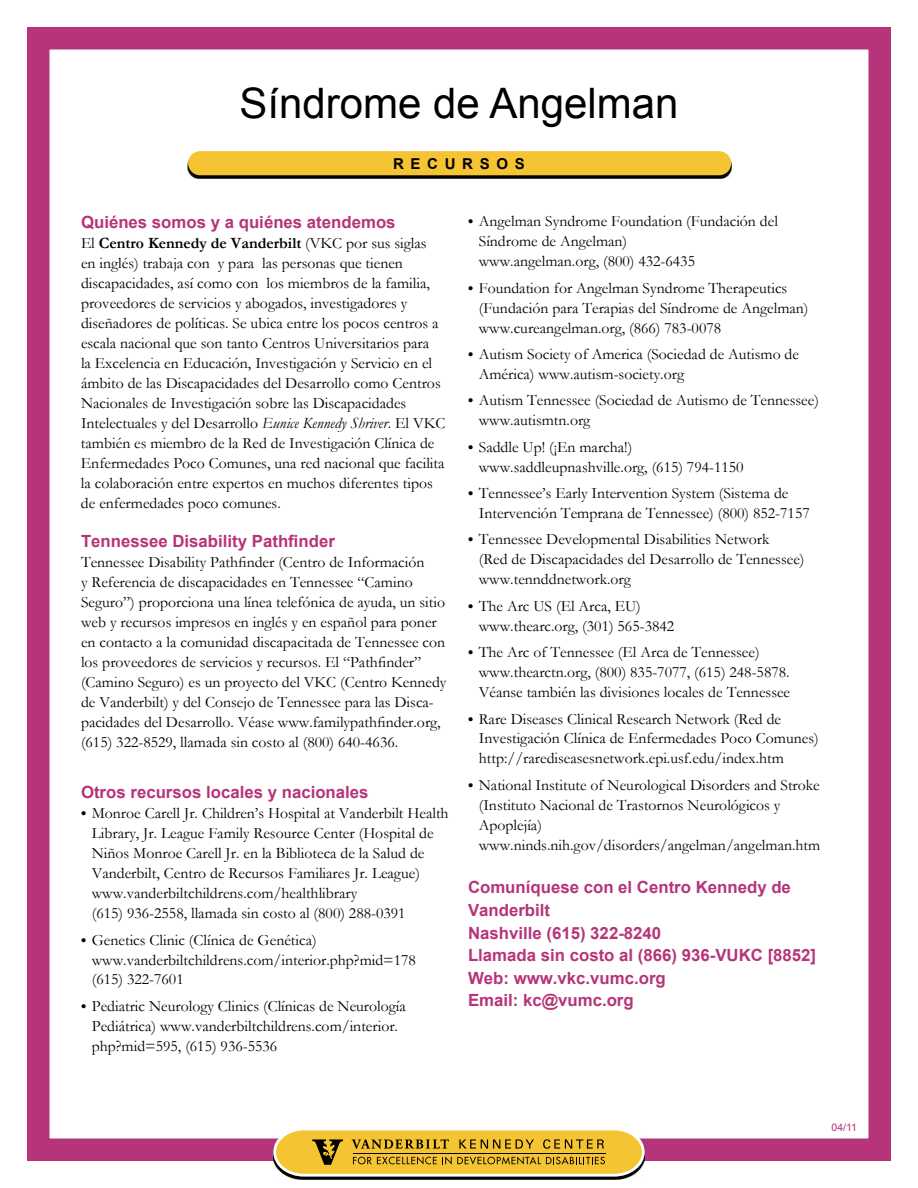
<style>
.page{position:relative;width:918px;height:1188px;background:#fff}
.page>*{position:absolute;margin:0;border:0;box-sizing:border-box;transform-origin:0 0}
.t1{font:42px "Arial";color:#000}
.Paragraph_Style_5{font:700 16.8px/22.5px "Arial";color:#b63479}
.Paragraph_Style_4{font:700 16.8px "Arial";color:#b63479}
.Paragraph_Style_4-2{font:15.75px/20px "Garamond";color:#000}
.t2{font:700 15px "Arial";letter-spacing:.445em;color:#000}
.Copy{font:10.5px "Arial";color:#b63479}
.s1{font-weight:700}
.s2{font-style:italic}
.s3{font-weight:700;font-size:14.55px}
</style>
<div class="page">
<div style="left:27px;top:27px;width:864px;height:1134px;border:22px solid #b63479"></div>
<div style="left:273px;top:1130px;width:372px;height:50px;background:#000"></div>
<svg style="left:272px;top:1130px;width:374px;height:48px"></svg>
<svg style="left:187px;top:154px;width:545px;height:25px"></svg>
<div style="left:188px;top:151px;width:543px;height:24px;background:#f5c433;border-radius:12px"></div>
<h1 class="t1" style="left:240px;top:76px;width:440px">Síndrome de Angelman</h1>
<p class="t2" style="left:393px;top:153px;width:133px">RECURSOS</p>
<p class="Paragraph_Style_4" style="left:81px;top:211px;width:316px">Quiénes somos y a quiénes atendemos</p>
<p class="Paragraph_Style_4-2" style="left:81px;top:233px;width:366px">El <span class="s1">Centro Kennedy de Vanderbilt</span> (VKC por sus siglas<br>en inglés) trabaja con y para las personas que tienen discapacidades, así como con los miembros de la familia, proveedores de servicios y abogados, investigadores y diseñadores de políticas. Se ubica entre los pocos centros a escala nacional que son tanto Centros Universitarios para<br>la Excelencia en Educación, Investigación y Servicio en el ámbito de las Discapacidades del Desarrollo como Centros Nacionales de Investigación sobre las Discapacidades Intelectuales y del Desarrollo <span class="s2">Eunice Kennedy Shriver</span>. El VKC también es miembro de la Red de Investigación Clínica de Enfermedades Poco Comunes, una red nacional que facilita la colaboración entre expertos en muchos diferentes tipos de enfermedades poco comunes.</p>
<p class="Paragraph_Style_4" style="left:81px;top:530px;width:255px">Tennessee Disability Pathfinder</p>
<p class="Paragraph_Style_4-2" style="left:81px;top:552px;width:367px">Tennessee Disability Pathfinder (Centro de Información<br>y Referencia de discapacidades en Tennessee “Camino Seguro”) proporciona una línea telefónica de ayuda, un sitio web y recursos impresos en inglés y en español para poner en contacto a la comunidad discapacitada de Tennessee con los proveedores de servicios y recursos. El “Pathfinder” (Camino Seguro) es un proyecto del VKC (Centro Kennedy de Vanderbilt) y del Consejo de Tennessee para las Disca&shy;pacidades del Desarrollo. Véase www.familypathfinder.org, (615) 322-8529, llamada sin costo al (800) 640-4636.</p>
<p class="Paragraph_Style_4" style="left:81px;top:781px;width:289px">Otros recursos locales y nacionales</p>
<p class="Paragraph_Style_4-2" style="left:92px;top:803px;width:358px;text-indent:-11px"><span class="s3">•</span> Monroe Carell Jr. Children’s Hospital at Vanderbilt Health Library, Jr. League Family Resource Center (Hospital de Niños Monroe Carell Jr. en la Biblioteca de la Salud de Vanderbilt, Centro de Recursos Familiares Jr. League) www.vanderbiltchildrens.com/healthlibrary<br>(615) 936-2558, llamada sin costo al (800) 288-0391</p>
<p class="Paragraph_Style_4-2" style="left:92px;top:929px;width:326px;text-indent:-11px"><span class="s3">•</span> Genetics Clinic (Clínica de Genética) www.vanderbiltchildrens.com/interior.php?mid=178 (615) 322-7601</p>
<p class="Paragraph_Style_4-2" style="left:92px;top:996px;width:316px;text-indent:-11px"><span class="s3">•</span> Pediatric Neurology Clinics (Clínicas de Neurología<br>Pediátrica) www.vanderbiltchildrens.com/interior. php?mid=595, (615) 936-5536</p>
<p class="Paragraph_Style_4-2" style="left:479px;top:211px;width:301px;text-indent:-11px"><span class="s3">•</span> Angelman Syndrome Foundation (Fundación del<br>Síndrome de Angelman)<br>www.angelman.org, (800) 432-6435</p>
<p class="Paragraph_Style_4-2" style="left:479px;top:278px;width:331px;text-indent:-11px"><span class="s3">•</span> Foundation for Angelman Syndrome Therapeutics (Fundación para Terapias del Síndrome de Angelman) www.cureangelman.org, (866) 783-0078</p>
<p class="Paragraph_Style_4-2" style="left:479px;top:344px;width:322px;text-indent:-11px"><span class="s3">•</span> Autism Society of America (Sociedad de Autismo de<br>América) www.autism-society.org</p>
<p class="Paragraph_Style_4-2" style="left:479px;top:390px;width:342px;text-indent:-11px"><span class="s3">•</span> Autism Tennessee (Sociedad de Autismo de Tennessee) www.autismtn.org</p>
<p class="Paragraph_Style_4-2" style="left:479px;top:437px;width:266px;text-indent:-11px"><span class="s3">•</span> Saddle Up! (¡En marcha!) www.saddleupnashville.org, (615) 794-1150</p>
<p class="Paragraph_Style_4-2" style="left:479px;top:483px;width:332px;text-indent:-11px"><span class="s3">•</span> Tennessee’s Early Intervention System (Sistema de<br>Intervención Temprana de Tennessee) (800) 852-7157</p>
<p class="Paragraph_Style_4-2" style="left:479px;top:529px;width:327px;text-indent:-11px"><span class="s3">•</span> Tennessee Developmental Disabilities Network<br>(Red de Discapacidades del Desarrollo de Tennessee) www.tennddnetwork.org</p>
<p class="Paragraph_Style_4-2" style="left:479px;top:596px;width:197px;text-indent:-11px"><span class="s3">•</span> The Arc US (El Arca, EU) www.thearc.org, (301) 565-3842</p>
<p class="Paragraph_Style_4-2" style="left:479px;top:642px;width:313px;text-indent:-11px"><span class="s3">•</span> The Arc of Tennessee (El Arca de Tennessee) www.thearctn.org, (800) 835-7077, (615) 248-5878.<br>Véanse también las divisiones locales de Tennessee</p>
<p class="Paragraph_Style_4-2" style="left:479px;top:708px;width:341px;text-indent:-11px"><span class="s3">•</span> Rare Diseases Clinical Research Network (Red de<br>Investigación Clínica de Enfermedades Poco Comunes) http://rarediseasesnetwork.epi.usf.edu/index.htm</p>
<p class="Paragraph_Style_4-2" style="left:479px;top:775px;width:343px;text-indent:-11px"><span class="s3">•</span> National Institute of Neurological Disorders and Stroke (Instituto Nacional de Trastornos Neurológicos y Apoplejía) www.ninds.nih.gov/disorders/angelman/angelman.htm</p>
<p class="Paragraph_Style_5" style="left:468px;top:877px;width:350px">Comuníquese con el Centro Kennedy de<br>Vanderbilt<br>Nashville (615) 322-8240<br>Llamada sin costo al (866) 936-VUKC [8852]<br>Web: www.vkc.vumc.org<br>Email: kc@vumc.org</p>
<p class="Copy" style="left:832px;top:1120px;width:27px">04/11</p>
</div>
